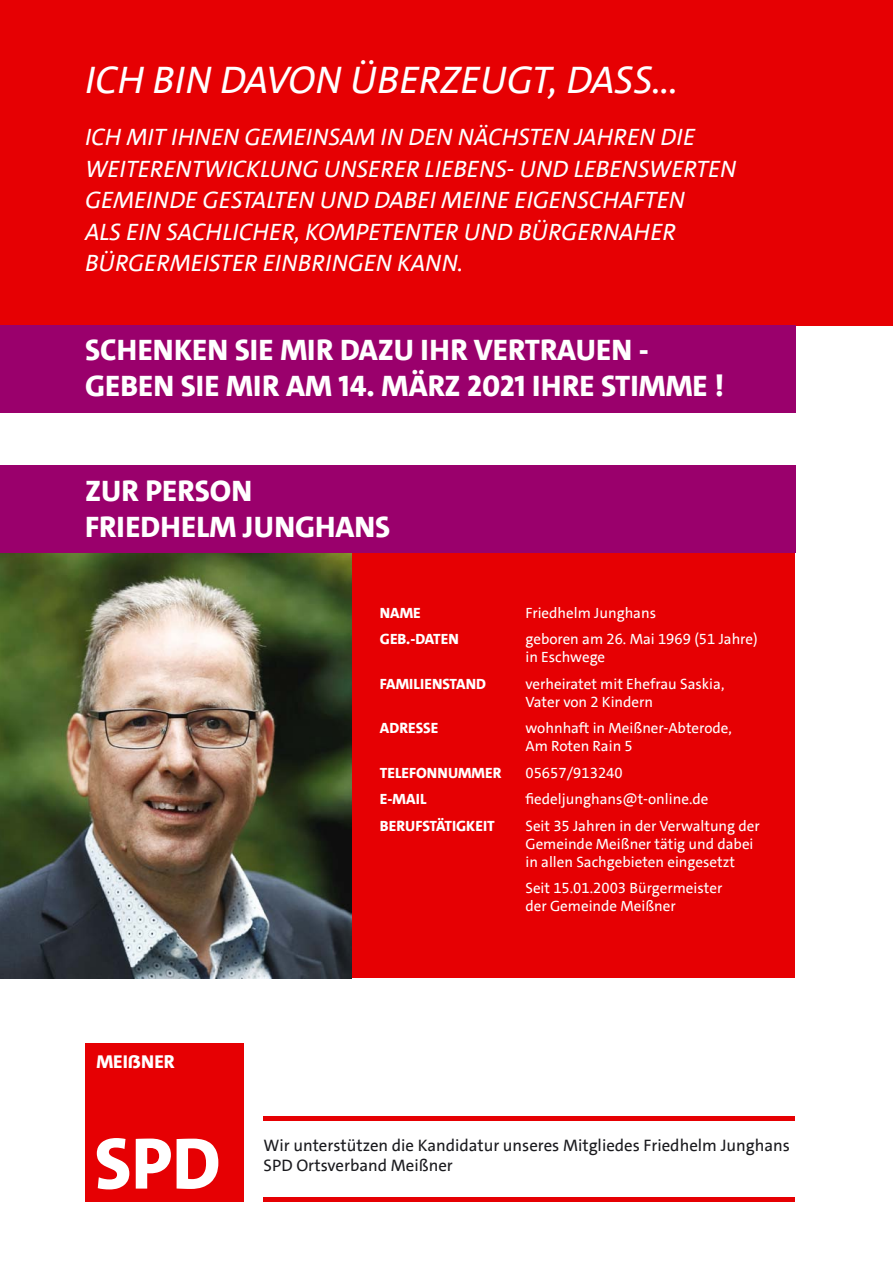
<style>
.page{position:relative;width:893px;height:1263px;background:#fff}
.page>*{position:absolute;margin:0;border:0;box-sizing:border-box;transform-origin:0 0}
.t1{font:800 73.5px "SPD The Sans Versal";color:#fff}
.t2{font:italic 39px "SPD The Sans Versal";color:#fff}
.t3{font:800 30px/36px "SPD The Sans Versal";color:#fff}
.t4{font:italic 24px/31.5px "SPD The Sans Versal";color:#fff}
.t5{font:800 18.75px "SPD The Sans Versal";color:#fff}
.t6{font:16.8px "SPD The Sans";color:#1b1b1f}
.t7{font:15px/18px "SPD The Sans";color:#fff}
.t8{font:800 15px "SPD The Sans Versal";color:#fff}
</style>
<div class="page">
<div style="left:351px;top:553px;width:444px;height:425px;background:#e60003"></div>
<div style="left:0;top:0;width:893px;height:325px;background:#e60003"></div>
<div style="left:0;top:325px;width:795px;height:87px;background:#9a006c"></div>
<img style="left:0;top:553px;width:351px;height:425px">
<hr style="left:264px;top:1116px;width:531px;height:4px;background:#e60003">
<hr style="left:264px;top:1197px;width:531px;height:4px;background:#e60003">
<div style="left:85px;top:1043px;width:159px;height:158px;background:#e60003"></div>
<div style="left:0;top:466px;width:795px;height:87px;background:#9a006c"></div>
<h2 class="t2" style="left:85px;top:54px;width:595px">ICH BIN DAVON ÜBERZEUGT, DASS...</h2>
<p class="t4" style="left:85px;top:122px;width:653px">ICH MIT IHNEN GEMEINSAM IN DEN NÄCHSTEN JAHREN DIE WEITERENTWICKLUNG UNSERER LIEBENS- UND LEBENSWERTEN GEMEINDE GESTALTEN UND DABEI MEINE EIGENSCHAFTEN<br>ALS EIN SACHLICHER, KOMPETENTER UND BÜRGERNAHER BÜRGERMEISTER EINBRINGEN KANN.</p>
<h3 class="t3" style="left:85px;top:332px;width:641px">SCHENKEN SIE MIR DAZU IHR VERTRAUEN -<br>GEBEN SIE MIR AM 14. MÄRZ 2021 IHRE STIMME !</h3>
<h3 class="t3" style="left:85px;top:473px;width:307px">ZUR PERSON<br>FRIEDHELM JUNGHANS</h3>
<p class="t8" style="left:380px;top:603px;width:42px">NAME</p>
<p class="t7" style="left:525px;top:604px;width:132px">Friedhelm Junghans</p>
<p class="t8" style="left:380px;top:629px;width:80px">GEB.-DATEN</p>
<p class="t7" style="left:525px;top:630px;width:234px">geboren am 26. Mai 1969 (51 Jahre) in Eschwege</p>
<p class="t8" style="left:380px;top:674px;width:108px">FAMILIENSTAND</p>
<p class="t7" style="left:525px;top:675px;width:200px">verheiratet mit Ehefrau Saskia,<br>Vater von 2 Kindern</p>
<p class="t8" style="left:380px;top:718px;width:60px">ADRESSE</p>
<p class="t7" style="left:525px;top:719px;width:208px">wohnhaft in Meißner-Abterode,<br>Am Roten Rain 5</p>
<p class="t8" style="left:380px;top:763px;width:123px">TELEFONNUMMER</p>
<p class="t7" style="left:525px;top:764px;width:99px">05657/913240</p>
<p class="t8" style="left:380px;top:789px;width:48px">E-MAIL</p>
<p class="t7" style="left:525px;top:790px;width:185px">fiedeljunghans@t-online.de</p>
<p class="t8" style="left:380px;top:816px;width:116px">BERUFSTÄTIGKEIT</p>
<p class="t7" style="left:525px;top:817px;width:236px">Seit 35 Jahren in der Verwaltung der<br>Gemeinde Meißner tätig und dabei in allen Sachgebieten eingesetzt</p>
<p class="t7" style="left:525px;top:879px;width:198px">Seit 15.01.2003 Bürgermeister der Gemeinde Meißner</p>
<p class="t5" style="left:96px;top:1050px;width:80px">MEIßNER</p>
<h1 class="t1" style="left:94px;top:1116px;width:128px">SPD</h1>
<p class="t6" style="left:264px;top:1134px;width:528px">Wir unterstützen die Kandidatur unseres Mitgliedes Friedhelm Junghans</p>
<p class="t6" style="left:264px;top:1155px;width:191px">SPD Ortsverband Meißner</p>
</div>
